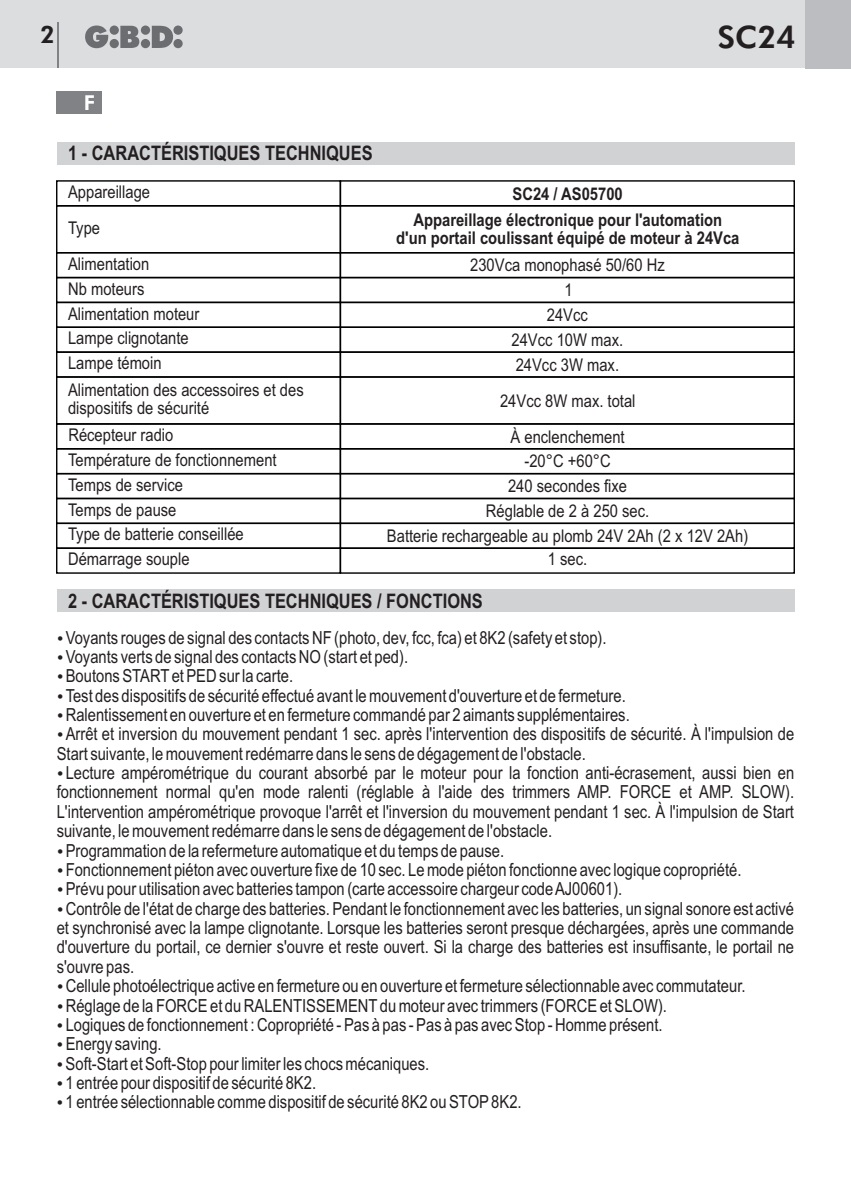
<style>
.page{position:relative;width:851px;height:1191px;background:#fff}
.page>*{position:absolute;margin:0;border:0;box-sizing:border-box;transform-origin:0 0}
.t1{font:800 31px "Futura BT";color:#231f20}
.t2{font:800 24px "Futura BT";color:#231f20}
.t3{font:800 20.6px "Futura BT";color:#fff}
.t4{font:700 20px "Arial Narrow";color:#231f20}
.t5{font:18px/19.4px "Arial Narrow";color:#231f20}
.t6{font:17.6px/24.8px "Arial Narrow";color:#231f20}
.t7{font:700 17.6px/18px "Arial Narrow";color:#231f20;text-align:center}
.t8{font:15.4px "Wingdings";color:#231f20}
</style>
<div class="page">
<div style="left:0;top:0;width:849px;height:68px;background:#dcdddf"></div>
<hr style="left:57px;top:23px;width:1px;height:45px;background:#808285">
<div style="left:805px;top:0;width:45px;height:68px;background:#bcbdc0"></div>
<svg style="left:85px;top:26px;width:98px;height:22px"></svg>
<div style="left:57px;top:91px;width:45px;height:22px;background:#808285"></div>
<div style="left:57px;top:589px;width:737px;height:23px;background:#d1d2d4"></div>
<div style="left:57px;top:142px;width:737px;height:22px;background:#d1d2d4"></div>
<div style="left:56px;top:180px;width:285px;height:26px;border:1px solid #000"></div>
<div style="left:56px;top:277px;width:285px;height:26px;border:1px solid #000"></div>
<div style="left:56px;top:302px;width:285px;height:26px;border:1px solid #000"></div>
<div style="left:56px;top:326px;width:285px;height:27px;border:1px solid #000"></div>
<div style="left:56px;top:351px;width:285px;height:27px;border:1px solid #000"></div>
<div style="left:56px;top:423px;width:285px;height:26px;border:1px solid #000"></div>
<div style="left:56px;top:448px;width:285px;height:26px;border:1px solid #000"></div>
<div style="left:56px;top:473px;width:285px;height:26px;border:1px solid #000"></div>
<div style="left:56px;top:522px;width:285px;height:27px;border:1px solid #000"></div>
<div style="left:56px;top:376px;width:285px;height:48px;border:1px solid #000"></div>
<div style="left:56px;top:205px;width:285px;height:48px;border:1px solid #000"></div>
<div style="left:339px;top:180px;width:455px;height:26px;border:1px solid #000"></div>
<div style="left:339px;top:277px;width:455px;height:26px;border:1px solid #000"></div>
<div style="left:339px;top:302px;width:455px;height:26px;border:1px solid #000"></div>
<div style="left:339px;top:326px;width:455px;height:27px;border:1px solid #000"></div>
<div style="left:339px;top:351px;width:455px;height:27px;border:1px solid #000"></div>
<div style="left:339px;top:423px;width:455px;height:26px;border:1px solid #000"></div>
<div style="left:339px;top:448px;width:455px;height:26px;border:1px solid #000"></div>
<div style="left:339px;top:473px;width:455px;height:26px;border:1px solid #000"></div>
<div style="left:339px;top:522px;width:455px;height:27px;border:1px solid #000"></div>
<div style="left:56px;top:547px;width:285px;height:27px;border:1px solid #000"></div>
<div style="left:339px;top:547px;width:455px;height:27px;border:1px solid #000"></div>
<div style="left:339px;top:376px;width:455px;height:48px;border:1px solid #000"></div>
<div style="left:339px;top:205px;width:455px;height:48px;border:1px solid #000"></div>
<h2 class="t2" style="left:40px;top:24px;width:16px">2</h2>
<h1 class="t1" style="left:717px;top:24px;width:79px">SC24</h1>
<p class="t3" style="left:84px;top:94px;width:13px">F</p>
<p class="t4" style="left:68px;top:146px;width:306px">1 - CARACTÉRISTIQUES TECHNIQUES</p>
<p class="t6" style="left:68px;top:181px;width:84px">Appareillage</p>
<p class="t6" style="left:68px;top:217px;width:34px">Type</p>
<p class="t6" style="left:68px;top:253px;width:133px">Alimentation<br>Nb moteurs<br>Alimentation moteur<br>Lampe clignotante<br>Lampe témoin</p>
<p class="t6" style="left:68px;top:382px;width:237px;line-height:17.8px">Alimentation des accessoires et des dispositifs de sécurité</p>
<p class="t6" style="left:68px;top:423px;width:210px">Récepteur radio<br>Température de fonctionnement</p>
<p class="t6" style="left:68px;top:498px;width:110px">Temps de pause</p>
<p class="t6" style="left:68px;top:474px;width:116px">Temps de service</p>
<p class="t6" style="left:68px;top:523px;width:177px">Type de batterie conseillée<br>Démarrage souple</p>
<p class="t7" style="left:512px;top:186px;width:112px">SC24 / AS05700</p>
<p class="t7" style="left:396px;top:213px;width:345px">Appareillage électronique pour l'automation d'un portail coulissant équipé de moteur à 24Vca</p>
<p class="t6" style="left:470px;top:254px;width:196px;text-align:center">230Vca monophasé 50/60 Hz<br>1<br>24Vcc<br>24Vcc 10W max.<br>24Vcc 3W max.</p>
<p class="t6" style="left:500px;top:390px;width:137px">24Vcc 8W max. total</p>
<p class="t6" style="left:510px;top:426px;width:116px;text-align:center">À enclenchement -20°C +60°C</p>
<p class="t6" style="left:486px;top:500px;width:165px">Réglable de 2 à 250 sec.</p>
<p class="t6" style="left:508px;top:475px;width:120px">240 secondes fixe</p>
<p class="t6" style="left:387px;top:526px;width:363px;line-height:23.2px;text-align:center">Batterie rechargeable au plomb 24V 2Ah (2 x 12V 2Ah)<br>1 sec.</p>
<p class="t4" style="left:68px;top:593px;width:416px">2 - CARACTÉRISTIQUES TECHNIQUES / FONCTIONS</p>
<p class="t5" style="left:57px;top:629px;width:551px">•Voyants rouges de signal des contacts NF (photo, dev, fcc, fca) et 8K2 (safety et stop).</p>
<p class="t8" style="left:57px;top:670px;width:47px">•</p>
<p class="t5" style="left:66px;top:648px;width:344px">Voyants verts de signal des contacts NO (start et ped).</p>
<p class="t8" style="left:57px;top:651px;width:47px">•</p>
<p class="t5" style="left:66px;top:668px;width:229px">Boutons STARTet PED sur la carte.</p>
<p class="t5" style="left:66px;top:687px;width:561px">Test des dispositifs de sécurité effectué avant le mouvement d'ouverture et de fermeture.</p>
<p class="t8" style="left:57px;top:689px;width:47px">•</p>
<p class="t5" style="left:66px;top:706px;width:730px">Ralentissement en ouverture et en fermeture commandé par 2 aimants supplémentaires.<br>Arrêt et inversion du mouvement pendant 1 sec. après l'intervention des dispositifs de sécurité. À l'impulsion de</p>
<p class="t8" style="left:57px;top:709px;width:47px">•</p>
<p class="t8" style="left:57px;top:728px;width:47px">•</p>
<p class="t5" style="left:57px;top:745px;width:530px">Start suivante, le mouvement redémarre dans le sens de dégagement de l'obstacle.</p>
<p class="t5" style="left:66px;top:764px;width:729px">Lecture ampérométrique du courant absorbé par le moteur pour la fonction anti-écrasement, aussi bien en</p>
<p class="t5" style="left:57px;top:784px;width:739px">fonctionnement normal qu'en mode ralenti (réglable à l'aide des trimmers AMP. FORCE et AMP. SLOW).</p>
<p class="t5" style="left:57px;top:803px;width:738px">L'intervention ampérométrique provoque l'arrêt et l'inversion du mouvement pendant 1 sec. À l'impulsion de Start</p>
<p class="t8" style="left:57px;top:844px;width:47px">•</p>
<p class="t8" style="left:57px;top:767px;width:47px">•</p>
<p class="t5" style="left:57px;top:823px;width:497px">suivante, le mouvement redémarre dans le sens de dégagement de l'obstacle.</p>
<p class="t8" style="left:57px;top:864px;width:47px">•</p>
<p class="t5" style="left:66px;top:842px;width:440px">Programmation de la refermeture automatique et du temps de pause.</p>
<p class="t5" style="left:66px;top:861px;width:677px">Fonctionnement piéton avec ouverture fixe de 10 sec. Le mode piéton fonctionne avec logique copropriété.</p>
<p class="t5" style="left:66px;top:881px;width:558px">Prévu pour utilisation avec batteries tampon (carte accessoire chargeur code AJ00601).</p>
<p class="t5" style="left:66px;top:900px;width:729px">Contrôle de l'état de charge des batteries. Pendant le fonctionnement avec les batteries, un signal sonore est activé</p>
<p class="t5" style="left:57px;top:919px;width:738px">et synchronisé avec la lampe clignotante. Lorsque les batteries seront presque déchargées, après une commande</p>
<p class="t5" style="left:57px;top:939px;width:738px">d'ouverture du portail, ce dernier s'ouvre et reste ouvert. Si la charge des batteries est insuffisante, le portail ne</p>
<p class="t5" style="left:57px;top:958px;width:79px">s'ouvrepas.</p>
<p class="t5" style="left:66px;top:977px;width:681px">Cellule photoélectrique active en fermeture ou en ouverture et fermeture sélectionnable avec commutateur.</p>
<p class="t8" style="left:57px;top:1019px;width:47px">•</p>
<p class="t8" style="left:57px;top:883px;width:47px">•</p>
<p class="t8" style="left:57px;top:902px;width:47px">•</p>
<p class="t5" style="left:66px;top:997px;width:602px">Réglage de la FORCE et du RALENTISSEMENTdu moteur avec trimmers (FORCE et SLOW).</p>
<p class="t5" style="left:66px;top:1016px;width:598px">Logiques de fonctionnement : Copropriété - Pas à pas - Pas à pas avec Stop - Homme présent.</p>
<p class="t5" style="left:66px;top:1036px;width:97px">Energy saving.</p>
<p class="t8" style="left:57px;top:1038px;width:47px">•</p>
<p class="t5" style="left:66px;top:1055px;width:365px">Soft-Start et Soft-Stop pour limiter les chocs mécaniques.</p>
<p class="t8" style="left:57px;top:1057px;width:47px">•</p>
<p class="t5" style="left:66px;top:1074px;width:457px">1 entrée pour dispositif de sécurité 8K2.<br>1 entrée sélectionnable comme dispositif de sécurité 8K2 ou STOP8K2.</p>
<p class="t8" style="left:57px;top:1077px;width:47px">•</p>
<p class="t8" style="left:57px;top:1096px;width:47px">•</p>
</div>
